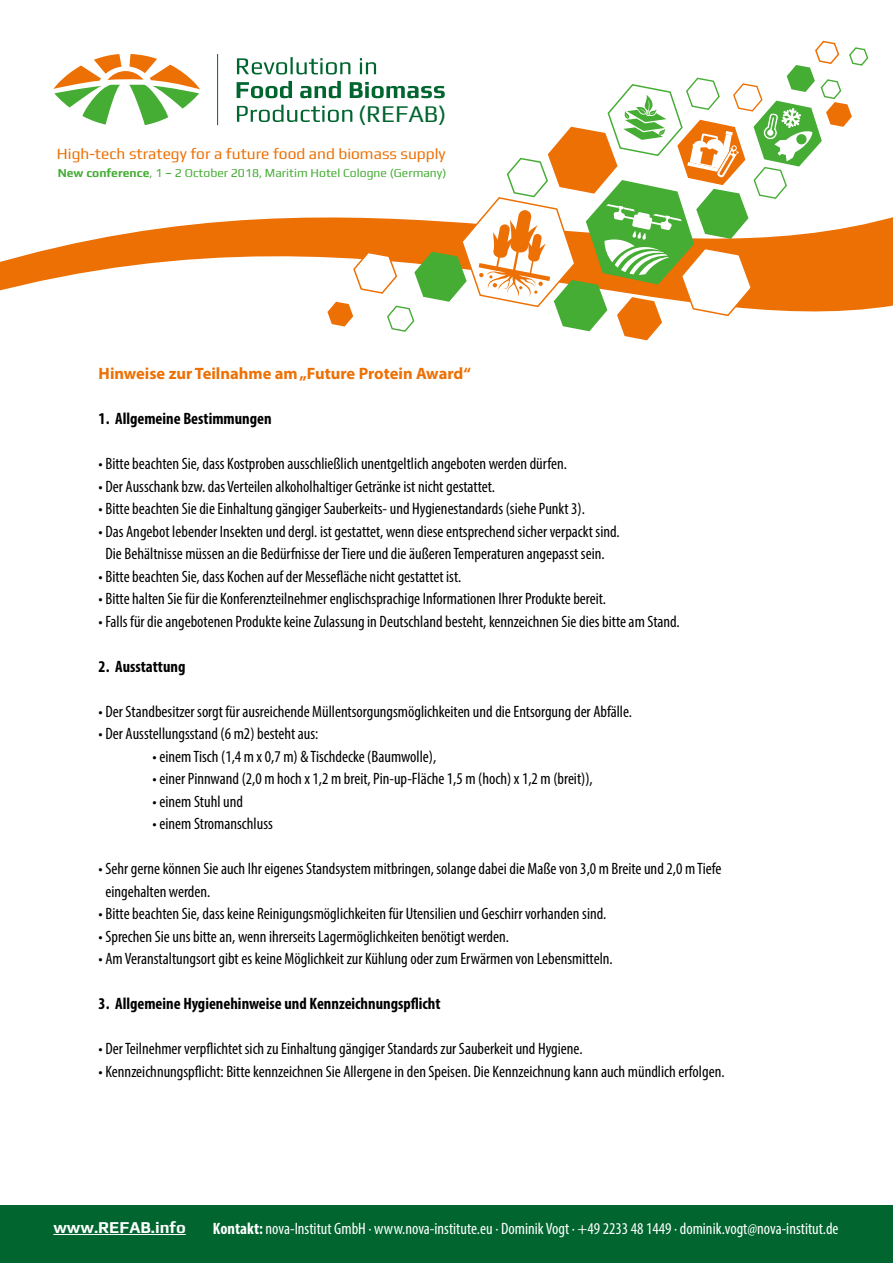
<style>
.page{position:relative;width:893px;height:1263px;background:#fff}
.page>*{position:absolute;margin:0;border:0;box-sizing:border-box;transform-origin:0 0}
.t1{font:23.85px "Play";color:#00652f}
.t2{font:condensed 16.5px/22.5px "Myriad Pro";color:#000;text-align:center}
.t3{font:condensed 16.5px "Myriad Pro";color:#fff}
.t4{font:700 condensed 16.5px "Myriad Pro";color:#000}
.t5{font:700 16.5px "Myriad Pro";color:#ed7004}
.t6{font:700 16.5px "Play";color:#fff}
.t7{font:15.45px "Play";color:#ed7004}
.t8{font:12.15px "Play";color:#45ac34}
.s1{font-weight:700}
</style>
<div class="page">
<svg style="left:0;top:217px;width:893px;height:124px"></svg>
<svg style="left:53px;top:54px;width:147px;height:71px"></svg>
<hr style="left:217px;top:54px;width:1px;height:71px;background:#00652f">
<div style="left:0;top:1205px;width:893px;height:58px;background:#00652f"></div>
<svg style="left:237px;top:47px;width:632px;height:293px"></svg>
<hr style="left:53px;top:1234px;width:133px;height:1px;background:#fff">
<h1 class="t1" style="left:358px;top:97px;width:90px">(REFAB)</h1>
<p class="t7" style="left:57px;top:143px;width:390px">High-tech strategy for a future food and biomass supply</p>
<p class="t8" style="left:58px;top:164px;width:390px"><span class="s1">New conference</span>, 1 – 2 October 2018, Maritim Hotel Cologne (Germany)</p>
<p class="t5" style="left:99px;top:363px;width:374px">Hinweise zur Teilnahme am „Future Protein Award“</p>
<p class="t4" style="left:99px;top:408px;width:175px">1. Allgemeine Bestimmungen</p>
<p class="t2" style="left:99px;top:452px;width:470px">• Bitte beachten Sie, dass Kostproben ausschließlich unentgeltlich angeboten werden dürfen.</p>
<p class="t2" style="left:99px;top:475px;width:398px">• Der Ausschank bzw. das Verteilen alkoholhaltiger Getränke ist nicht gestattet.</p>
<p class="t2" style="left:99px;top:497px;width:488px">• Bitte beachten Sie die Einhaltung gängiger Sauberkeits- und Hygienestandards (siehe Punkt 3).</p>
<p class="t2" style="left:99px;top:520px;width:522px">• Das Angebot lebender Insekten und dergl. ist gestattet, wenn diese entsprechend sicher verpackt sind.<br>Die Behältnisse müssen an die Bedürfnisse der Tiere und die äußeren Temperaturen angepasst sein.</p>
<p class="t2" style="left:99px;top:565px;width:364px">• Bitte beachten Sie, dass Kochen auf der Messefläche nicht gestattet ist.</p>
<p class="t2" style="left:99px;top:587px;width:509px">• Bitte halten Sie für die Konferenzteilnehmer englischsprachige Informationen Ihrer Produkte bereit.</p>
<p class="t2" style="left:99px;top:610px;width:583px">• Falls für die angebotenen Produkte keine Zulassung in Deutschland besteht, kennzeichnen Sie dies bitte am Stand.</p>
<p class="t4" style="left:99px;top:656px;width:88px">2. Ausstattung</p>
<p class="t2" style="left:99px;top:700px;width:535px">• Der Standbesitzer sorgt für ausreichende Müllentsorgungsmöglichkeiten und die Entsorgung der Abfälle.</p>
<p class="t2" style="left:99px;top:722px;width:221px">• Der Ausstellungsstand (6 m2) besteht aus:</p>
<p class="t2" style="left:153px;top:745px;width:285px">• einem Tisch (1,4 m x 0,7 m) &amp; Tischdecke (Baumwolle),</p>
<p class="t2" style="left:153px;top:767px;width:442px">• einer Pinnwand (2,0 m hoch x 1,2 m breit, Pin-up-Fläche 1,5 m (hoch) x 1,2 m (breit)),</p>
<p class="t2" style="left:153px;top:790px;width:92px">• einem Stuhl und</p>
<p class="t2" style="left:153px;top:812px;width:122px">• einem Stromanschluss</p>
<p class="t2" style="left:105px;top:857px;width:618px;text-align:left;text-indent:-7px">• Sehr gerne können Sie auch Ihr eigenes Standsystem mitbringen, solange dabei die Maße von 3,0 m Breite und 2,0 m Tiefe eingehalten werden.</p>
<p class="t2" style="left:99px;top:902px;width:509px">• Bitte beachten Sie, dass keine Reinigungsmöglichkeiten für Utensilien und Geschirr vorhanden sind.</p>
<p class="t2" style="left:99px;top:925px;width:412px">• Sprechen Sie uns bitte an, wenn ihrerseits Lagermöglichkeiten benötigt werden.</p>
<p class="t2" style="left:99px;top:947px;width:516px">• Am Veranstaltungsort gibt es keine Möglichkeit zur Kühlung oder zum Erwärmen von Lebensmitteln.</p>
<p class="t4" style="left:99px;top:993px;width:343px">3. Allgemeine Hygienehinweise und Kennzeichnungspflicht</p>
<p class="t2" style="left:99px;top:1037px;width:485px">• Der Teilnehmer verpflichtet sich zu Einhaltung gängiger Standards zur Sauberkeit und Hygiene.</p>
<p class="t2" style="left:99px;top:1060px;width:627px">• Kennzeichnungspflicht: Bitte kennzeichnen Sie Allergene in den Speisen. Die Kennzeichnung kann auch mündlich erfolgen.</p>
<p class="t6" style="left:53px;top:1216px;width:134px">www.REFAB.info</p>
<p class="t3" style="left:213px;top:1218px;width:627px"><span class="s1">Kontakt:</span> nova-Institut GmbH · www.nova-institute.eu · Dominik Vogt · +49 2233 48 1449 · dominik.vogt@nova-institut.de</p>
</div>
